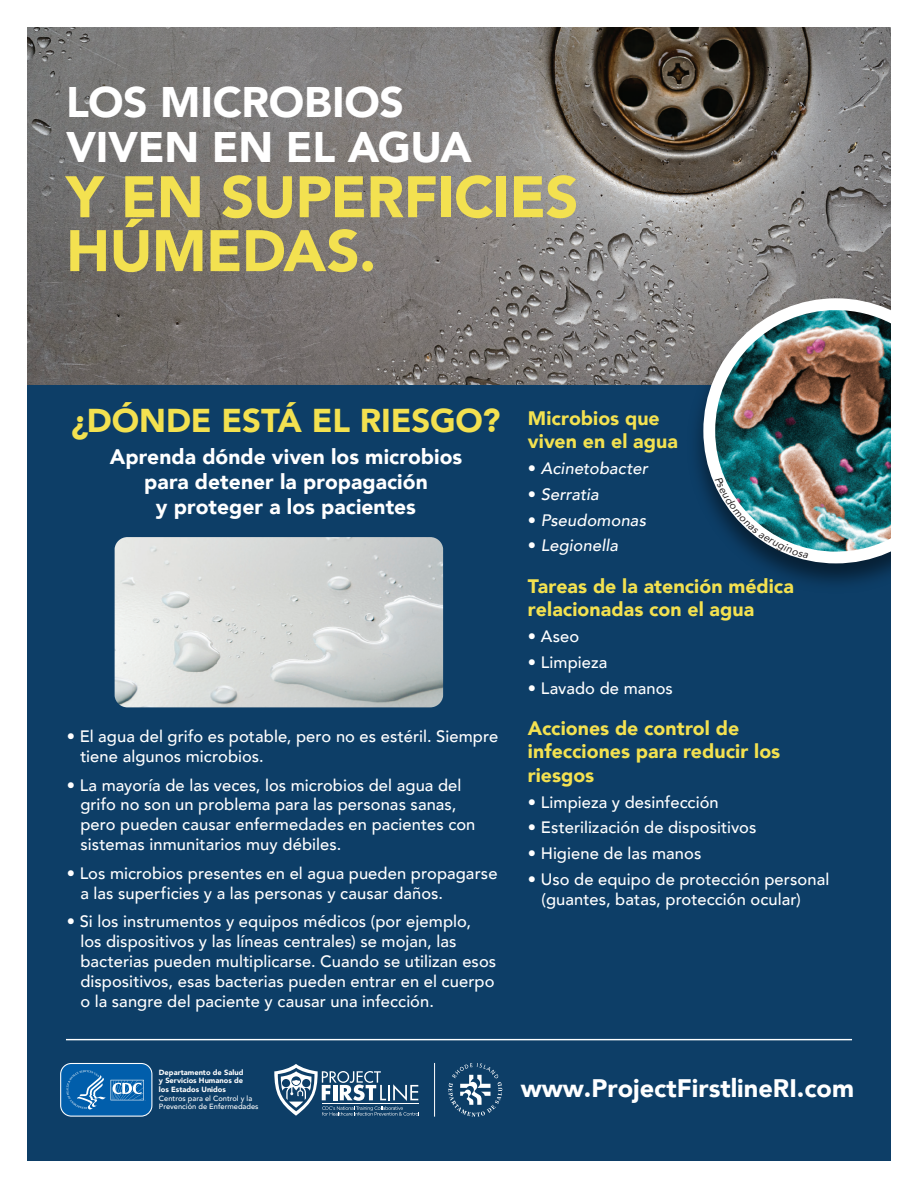
<style>
.page{position:relative;width:918px;height:1188px;background:#fff}
.page>*{position:absolute;margin:0;border:0;box-sizing:border-box;transform-origin:0 0}
.t1{font:900 57.9px/53.8px "Avenir";letter-spacing:-.01em;color:#f3e150}
.t2{font:900 42.75px/45px "Avenir";letter-spacing:-.01em;color:#fff}
.t3{font:900 33px "Avenir";letter-spacing:-.005em;color:#f3e150}
.t4{font:900 25.35px "Avenir";color:#fff}
.t5{font:900 21px/25.2px "Avenir";color:#fff;text-align:center}
.t6{font:900 19.5px/23.4px "Avenir";color:#f3e150}
.t7{font:500 16.5px/19.8px "Avenir";letter-spacing:.005em;color:#fff}
.t8{font:italic 500 16.5px "Avenir";letter-spacing:.005em;color:#fff}
.t9{font:900 7.5px/8.7px "Avenir";color:#fff;text-align:justify}
.t10{font:500 7.5px/8.7px "Avenir";color:#fff}
.s1{font-style:normal}
</style>
<div class="page">
<img style="left:27px;top:27px;width:864px;height:358px">
<div style="left:27px;top:385px;width:864px;height:776px;background:#0d3e67"></div>
<svg style="left:60px;top:1063px;width:93px;height:54px;background:#2875b5"></svg>
<hr style="left:434px;top:1063px;width:1px;height:54px;background:#fff">
<svg style="left:274px;top:1064px;width:145px;height:52px"></svg>
<svg style="left:448px;top:1063px;width:54px;height:54px"></svg>
<hr style="left:66px;top:1039px;width:786px;height:1px;background:#fff">
<img style="left:115px;top:537px;width:328px;height:170px">
<img style="left:681px;top:289px;width:210px;height:295px">
<svg style="left:703px;top:298px;width:188px;height:265px"></svg>
<img style="left:715px;top:310px;width:176px;height:242px">
<svg style="left:715px;top:477px;width:94px;height:81px;background:#50828d"></svg>
<h2 class="t2" style="left:66px;top:79px;width:407px">LOS MICROBIOS<br>VIVEN EN EL AGUA</h2>
<h1 class="t1" style="left:66px;top:169px;width:514px">Y EN SUPERFICIES<br>HÚMEDAS.</h1>
<h3 class="t3" style="left:71px;top:393px;width:431px">¿DÓNDE ESTÁ EL RIESGO?</h3>
<p class="t5" style="left:110px;top:443px;width:354px">Aprenda dónde viven los microbios para detener la propagación<br>y proteger a los pacientes</p>
<p class="t7" style="left:80px;top:725px;width:419px;text-indent:-13px">• El agua del grifo es potable, pero no es estéril. Siempre tiene algunos microbios.</p>
<p class="t7" style="left:80px;top:774px;width:397px;text-indent:-13px">• La mayoría de las veces, los microbios del agua del grifo no son un problema para las personas sanas, pero pueden causar enfermedades en pacientes con sistemas inmunitarios muy débiles.</p>
<p class="t7" style="left:80px;top:862px;width:419px;text-indent:-13px">• Los microbios presentes en el agua pueden propagarse a las superficies y a las personas y causar daños.</p>
<p class="t7" style="left:80px;top:911px;width:417px;text-indent:-13px">• Si los instrumentos y equipos médicos (por ejemplo, los dispositivos y las líneas centrales) se mojan, las bacterias pueden multiplicarse. Cuando se utilizan esos dispositivos, esas bacterias pueden entrar en el cuerpo o la sangre del paciente y causar una infección.</p>
<p class="t6" style="left:528px;top:406px;width:152px">Microbios que viven en el agua</p>
<p class="t8" style="left:528px;top:458px;width:121px"><span class="s1">•</span> Acinetobacter</p>
<p class="t8" style="left:528px;top:484px;width:72px"><span class="s1">•</span> Serratia</p>
<p class="t8" style="left:528px;top:510px;width:120px"><span class="s1">•</span> Pseudomonas</p>
<p class="t8" style="left:528px;top:536px;width:92px"><span class="s1">•</span> Legionella</p>
<p class="t6" style="left:528px;top:574px;width:268px">Tareas de la atención médica relacionadas con el agua</p>
<p class="t7" style="left:528px;top:625px;width:53px">• Aseo</p>
<p class="t7" style="left:528px;top:651px;width:81px">• Limpieza</p>
<p class="t7" style="left:528px;top:677px;width:146px">• Lavado de manos</p>
<p class="t6" style="left:528px;top:716px;width:254px">Acciones de control de infecciones para reducir los riesgos</p>
<p class="t7" style="left:528px;top:791px;width:192px">• Limpieza y desinfección</p>
<p class="t7" style="left:528px;top:817px;width:230px">• Esterilización de dispositivos</p>
<p class="t7" style="left:528px;top:843px;width:175px">• Higiene de las manos</p>
<p class="t7" style="left:541px;top:868px;width:289px;text-indent:-13px">• Uso de equipo de protección personal (guantes, batas, protección ocular)</p>
<p class="t9" style="left:159px;top:1068px;width:86px">Departamento de Salud y Servicios Humanos de los Estados Unidos</p>
<p class="t10" style="left:159px;top:1093px;width:101px">Centros para el Control y la<br>Prevención de Enfermedades</p>
<h3 class="t4" style="left:521px;top:1066px;width:335px">www.ProjectFirstlineRI.com</h3>
</div>
